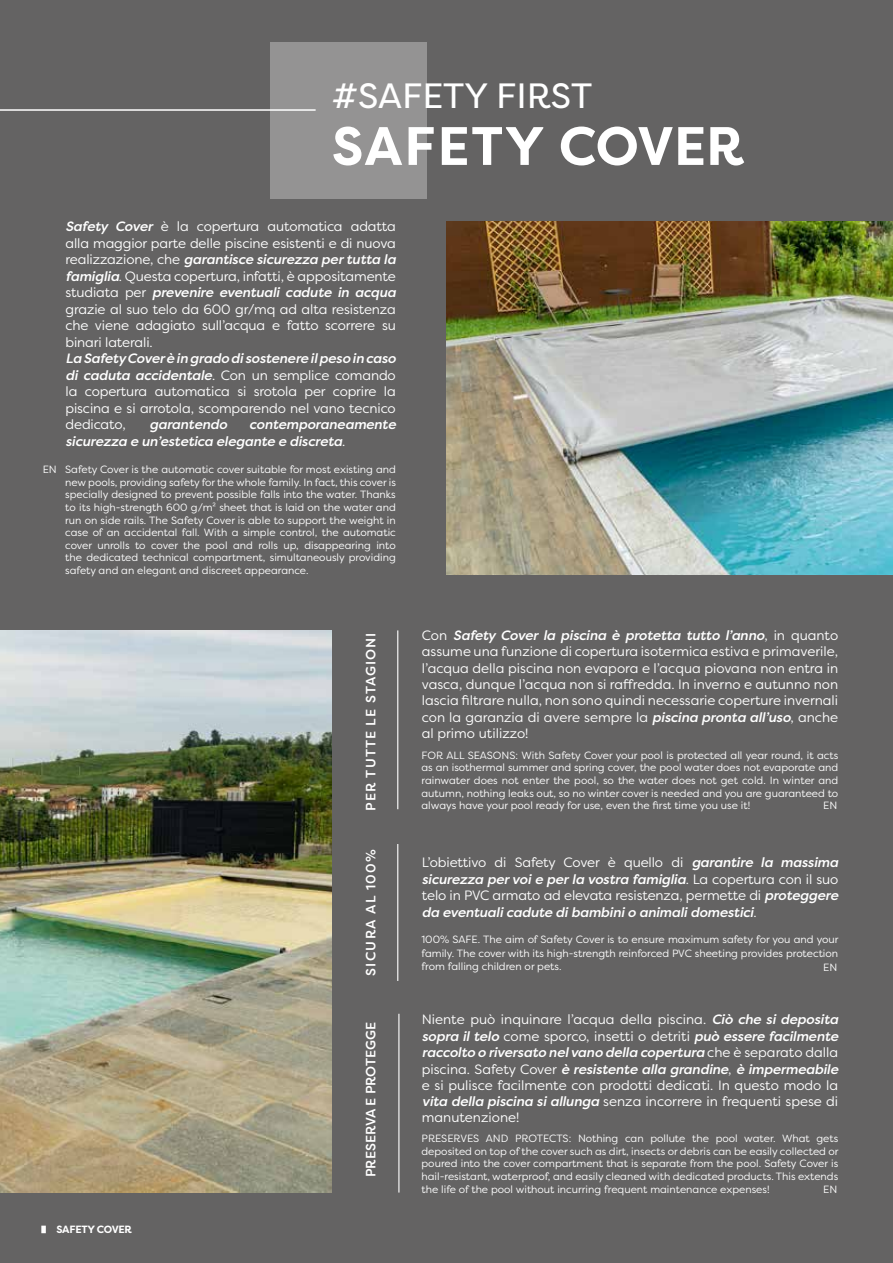
<style>
.page{position:relative;width:893px;height:1263px;background:#646363}
.page>*{position:absolute;margin:0;border:0;box-sizing:border-box;transform-origin:0 0}
.t1{font:700 54px "Filson Pro";letter-spacing:.015em;color:#fff}
.t2{font:35.1px "Filson Pro";color:#fff}
.t3{font:13.5px/16.5px "Filson Pro";letter-spacing:-.01em;color:#fff;text-align:justify}
.t4{font:italic 500 13.5px/16.5px "Filson Pro";letter-spacing:-.01em;color:#fff}
.t5{font:500 13.5px "Filson Pro";letter-spacing:.08em;color:#fff}
.t6{font:500 13.5px "Filson Pro";color:#fff}
.t7{font:500 13.5px "Filson Pro";letter-spacing:.1em;color:#fff}
.t8{font:10.5px/12.6px "Filson Pro";color:#fff;text-align:justify}
.t9{font:700 10.5px "Filson Pro";letter-spacing:-.02em;color:#fff}
.s1{font-weight:500;font-style:italic}
.s2{font-weight:400;font-style:normal}
</style>
<div class="page">
<div style="left:41px;top:1225px;width:5px;height:8px;background:#fff"></div>
<div style="left:270px;top:42px;width:156px;height:156px;background:#949393"></div>
<img style="left:0;top:630px;width:332px;height:562px">
<hr style="left:0;top:109px;width:316px;height:2px;background:#fff">
<img style="left:446px;top:221px;width:447px;height:353px">
<hr style="left:397px;top:630px;width:1px;height:179px;background:#fff">
<hr style="left:397px;top:844px;width:1px;height:137px;background:#fff">
<hr style="left:398px;top:1014px;width:1px;height:178px;background:#fff">
<h2 class="t2" style="left:332px;top:72px;width:262px">#SAFETY FIRST</h2>
<h1 class="t1" style="left:332px;top:112px;width:414px">SAFETY COVER</h1>
<p class="t3" style="left:66px;top:218px;width:332px"><span class="s1">Safety Cover</span> è la copertura automatica adatta alla maggior parte delle piscine esistenti e di nuova realizzazione, che <span class="s1">garantisce sicurezza per tutta la famiglia</span>. Questa copertura, infatti, è appositamente studiata per <span class="s1">prevenire eventuali cadute in acqua </span>grazie al suo telo da 600 gr/mq ad alta resistenza che viene adagiato sull’acqua e fatto scorrere su binari laterali.</p>
<p class="t3" style="left:66px;top:350px;width:332px"><span class="s1">La Safety Cover è in grado di sostenere il peso in caso di caduta accidentale</span>. Con un semplice comando la copertura automatica si srotola per coprire la piscina e si arrotola, scomparendo nel vano tecnico dedicato,</p>
<p class="t4" style="left:149px;top:416px;width:79px">garantendo</p>
<p class="t4" style="left:66px;top:416px;width:332px;text-indent:184px">contemporaneamente sicurezza e un’estetica elegante e discreta<span class="s2">.</span></p>
<p class="t8" style="left:65px;top:463px;width:332px;text-indent:-22px">EN Safety Cover is the automatic cover suitable for most existing and new pools, providing safety for the whole family. In fact, this cover is specially designed to prevent possible falls into the water. Thanks to its high-strength 600 g/m² sheet that is laid on the water and run on side rails. The Safety Cover is able to support the weight in case of an accidental fall. With a simple control, the automatic cover unrolls to cover the pool and rolls up, disappearing into the dedicated technical compartment, simultaneously providing safety and an elegant and discreet appearance.</p>
<p class="t5" style="left:361px;top:811px;width:180px;rotate:-90deg">PER TUTTE LE STAGIONI</p>
<p class="t7" style="left:361px;top:976px;width:129px;rotate:-90deg">SICURA AL 100%</p>
<p class="t9" style="left:56px;top:1223px;width:77px">SAFETY COVER</p>
<p class="t6" style="left:361px;top:1177px;width:157px;rotate:-90deg">PRESERVA E PROTEGGE</p>
<p class="t3" style="left:422px;top:627px;width:418px">Con <span class="s1">Safety Cover la piscina è protetta tutto l’anno</span>, in quanto assume una funzione di copertura isotermica estiva e primaverile, l’acqua della piscina non evapora e l’acqua piovana non entra in vasca, dunque l’acqua non si raffredda. In inverno e autunno non lascia filtrare nulla, non sono quindi necessarie coperture invernali con la garanzia di avere sempre la <span class="s1">piscina pronta all’uso</span>, anche al primo utilizzo!</p>
<p class="t8" style="left:421px;top:748px;width:418px">FOR ALL SEASONS: With Safety Cover your pool is protected all year round, it acts as an isothermal summer and spring cover, the pool water does not evaporate and rainwater does not enter the pool, so the water does not get cold. In winter and autumn, nothing leaks out, so no winter cover is needed and you are guaranteed to always have your pool ready for use, even the first time you use it!</p>
<p class="t8" style="left:823px;top:799px;width:16px">EN</p>
<p class="t4" style="left:422px;top:854px;width:418px;text-align:justify"><span class="s2">L’obiettivo di Safety Cover è quello di</span> garantire la massima sicurezza per voi e per la vostra famiglia<span class="s2">. La copertura con il suo telo in PVC armato ad elevata resistenza, permette di</span> proteggere da eventuali cadute di bambini o animali domestici<span class="s2">.</span></p>
<p class="t8" style="left:421px;top:932px;width:419px;line-height:13.5px">100% SAFE. The aim of Safety Cover is to ensure maximum safety for you and your family. The cover with its high-strength reinforced PVC sheeting provides protection from falling children or pets.</p>
<p class="t8" style="left:823px;top:961px;width:16px">EN</p>
<p class="t3" style="left:422px;top:1011px;width:418px">Niente può inquinare l’acqua della piscina. <span class="s1">Ciò che si deposita sopra il telo</span> come sporco, insetti o detriti <span class="s1">può essere facilmente raccolto o riversato nel vano della copertura</span> che è separato dalla piscina. Safety Cover <span class="s1">è resistente alla grandine</span>, <span class="s1">è impermeabile </span>e si pulisce facilmente con prodotti dedicati. In questo modo la <span class="s1">vita della piscina si allunga</span> senza incorrere in frequenti spese di manutenzione!</p>
<p class="t8" style="left:421px;top:1132px;width:419px">PRESERVES AND PROTECTS: Nothing can pollute the pool water. What gets deposited on top of the cover such as dirt, insects or debris can be easily collected or poured into the cover compartment that is separate from the pool. Safety Cover is hail-resistant, waterproof, and easily cleaned with dedicated products. This extends the life of the pool without incurring frequent maintenance expenses!</p>
<p class="t8" style="left:823px;top:1182px;width:16px">EN</p>
</div>
